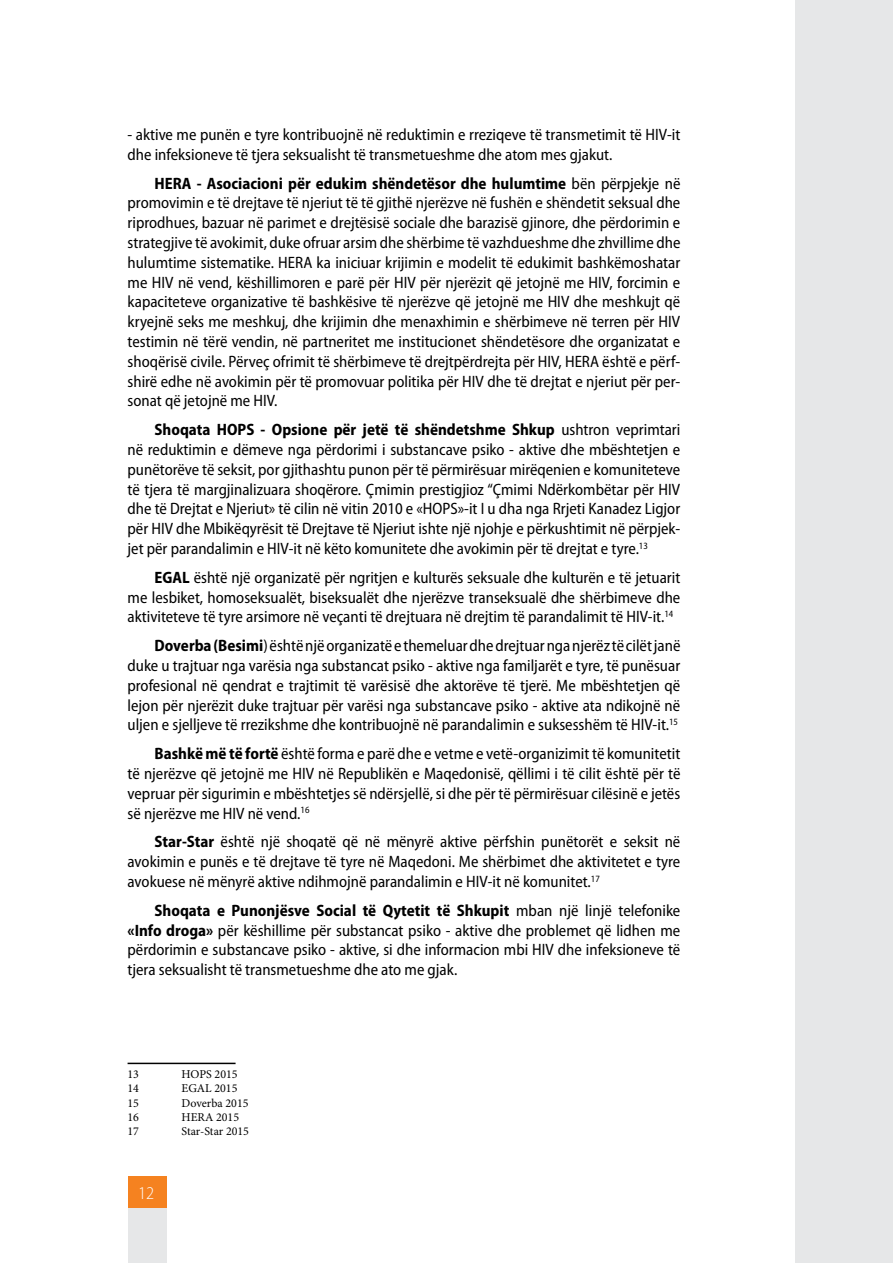
<style>
.page{position:relative;width:893px;height:1263px;background:#fff}
.page>*{position:absolute;margin:0;border:0;box-sizing:border-box;transform-origin:0 0}
.t1{font:300 semi-condensed 18px "Myriad Pro";color:#fff}
.t2{font:semi-condensed 16.5px/19.8px "Myriad Pro";color:#000;text-align:justify}
.t3{font:12px "Minion Pro";color:#000}
.s1{font-weight:700}
</style>
<div class="page">
<div style="left:128px;top:1176px;width:38px;height:86px;background:#f58220"></div>
<div style="left:128px;top:1208px;width:38px;height:55px;background:#e6e7e8"></div>
<hr style="left:128px;top:1063px;width:108px;height:1px;background:#000">
<div style="left:795px;top:0;width:98px;height:1263px;background:#e6e7e8"></div>
<p class="t2" style="left:128px;top:124px;width:554px">- aktive me punën e tyre kontribuojnë në reduktimin e rreziqeve të transmetimit të HIV-it dhe infeksioneve të tjera seksualisht të transmetueshme dhe atom mes gjakut.</p>
<p class="t2" style="left:128px;top:173px;width:554px;text-indent:27px"><span class="s1">HERA - Asociacioni për edukim shëndetësor dhe hulumtime</span> bën përpjekje në promovimin e të drejtave të njeriut të të gjithë njerëzve në fushën e shëndetit seksual dhe riprodhues, bazuar në parimet e drejtësisë sociale dhe barazisë gjinore, dhe përdorimin e strategjive të avokimit, duke ofruar arsim dhe shërbime të vazhdueshme dhe zhvillime dhe hulumtime sistematike. HERA ka iniciuar krijimin e modelit të edukimit bashkëmoshatar me HIV në vend, këshillimoren e parë për HIV për njerëzit që jetojnë me HIV, forcimin e kapaciteteve organizative të bashkësive të njerëzve që jetojnë me HIV dhe meshkujt që kryejnë seks me meshkuj, dhe krijimin dhe menaxhimin e shërbimeve në terren për HIV testimin në tërë vendin, në partneritet me institucionet shëndetësore dhe organizatat e shoqërisë civile. Përveç ofrimit të shërbimeve të drejtpërdrejta për HIV, HERA është e përf&shy;shirë edhe në avokimin për të promovuar politika për HIV dhe të drejtat e njeriut për per&shy;sonat që jetojnë me HIV.</p>
<p class="t2" style="left:128px;top:419px;width:554px;text-indent:27px"><span class="s1">Shoqata HOPS - Opsione për jetë të shëndetshme Shkup</span> ushtron veprimtari në reduktimin e dëmeve nga përdorimi i substancave psiko - aktive dhe mbështetjen e punëtorëve të seksit, por gjithashtu punon për të përmirësuar mirëqenien e komuniteteve të tjera të margjinalizuara shoqërore. Çmimin prestigjioz “Çmimi Ndërkombëtar për HIV dhe të Drejtat e Njeriut» të cilin në vitin 2010 e «HOPS»-it I u dha nga Rrjeti Kanadez Ligjor për HIV dhe Mbikëqyrësit të Drejtave të Njeriut ishte një njohje e përkushtimit në përpjek&shy;jet për parandalimin e HIV-it në këto komunitete dhe avokimin për të drejtat e tyre.<sup>13</sup></p>
<p class="t2" style="left:128px;top:567px;width:554px;text-indent:27px"><span class="s1">EGAL</span> është një organizatë për ngritjen e kulturës seksuale dhe kulturën e të jetuarit me lesbiket, homoseksualët, biseksualët dhe njerëzve transeksualë dhe shërbimeve dhe aktiviteteve të tyre arsimore në veçanti të drejtuara në drejtim të parandalimit të HIV-it.<sup>14</sup></p>
<p class="t2" style="left:128px;top:635px;width:554px;text-indent:27px"><span class="s1">Doverba (Besimi</span>) është një organizatë e themeluar dhe drejtuar nga njerëz të cilët janë duke u trajtuar nga varësia nga substancat psiko - aktive nga familjarët e tyre, të punësuar profesional në qendrat e trajtimit të varësisë dhe aktorëve të tjerë. Me mbështetjen që lejon për njerëzit duke trajtuar për varësi nga substancave psiko - aktive ata ndikojnë në uljen e sjelljeve të rrezikshme dhe kontribuojnë në parandalimin e suksesshëm të HIV-it.<sup>15</sup></p>
<p class="t2" style="left:128px;top:743px;width:554px;text-indent:27px"><span class="s1">Bashkë më të fortë</span> është forma e parë dhe e vetme e vetë-organizimit të komunitetit të njerëzve që jetojnë me HIV në Republikën e Maqedonisë, qëllimi i të cilit është për të vepruar për sigurimin e mbështetjes së ndërsjellë, si dhe për të përmirësuar cilësinë e jetës së njerëzve me HIV në vend.<sup>16</sup></p>
<p class="t2" style="left:128px;top:832px;width:554px;text-indent:27px"><span class="s1">Star-Star</span> është një shoqatë që në mënyrë aktive përfshin punëtorët e seksit në avokimin e punës e të drejtave të tyre në Maqedoni. Me shërbimet dhe aktivitetet e tyre avokuese në mënyrë aktive ndihmojnë parandalimin e HIV-it në komunitet.<sup>17</sup></p>
<p class="t2" style="left:128px;top:900px;width:554px;text-indent:27px"><span class="s1">Shoqata e Punonjësve Social të Qytetit të Shkupit</span> mban një linjë telefonike <span class="s1">«Info droga»</span> për këshillime për substancat psiko - aktive dhe problemet që lidhen me përdorimin e substancave psiko - aktive, si dhe informacion mbi HIV dhe infeksioneve të tjera seksualisht të transmetueshme dhe ato me gjak.</p>
<p class="t3" style="left:128px;top:1066px;width:13px">13</p>
<p class="t3" style="left:182px;top:1066px;width:58px">HOPS 2015</p>
<p class="t3" style="left:128px;top:1080px;width:13px">14</p>
<p class="t3" style="left:182px;top:1080px;width:57px">EGAL 2015</p>
<p class="t3" style="left:128px;top:1095px;width:13px">15</p>
<p class="t3" style="left:182px;top:1095px;width:69px">Doverba 2015</p>
<p class="t3" style="left:128px;top:1109px;width:13px">16</p>
<p class="t3" style="left:182px;top:1109px;width:59px">HERA 2015</p>
<p class="t3" style="left:128px;top:1123px;width:13px">17</p>
<p class="t3" style="left:182px;top:1123px;width:69px">Star-Star 2015</p>
<p class="t1" style="left:138px;top:1183px;width:18px">12</p>
</div>
